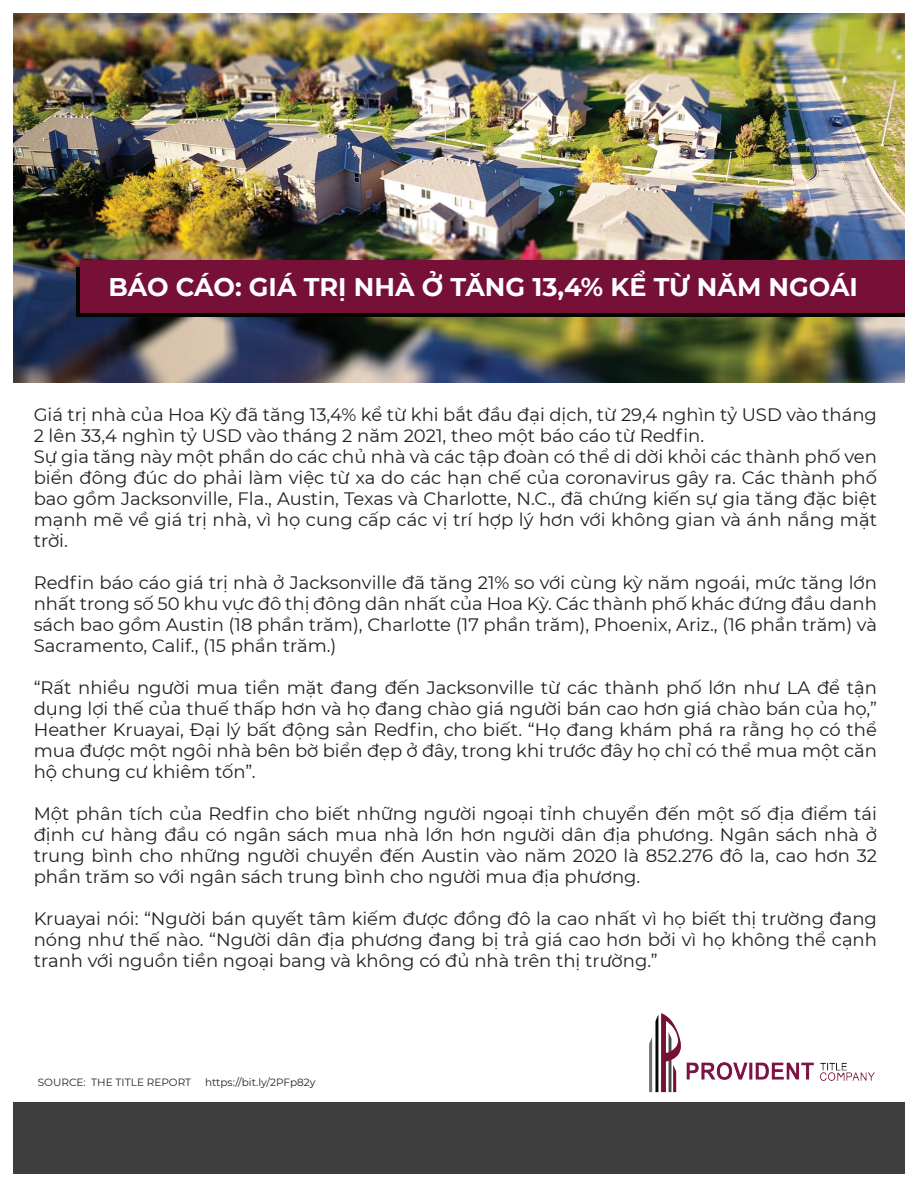
<style>
.page{position:relative;width:918px;height:1188px;background:#fff}
.page>*{position:absolute;margin:0;border:0;box-sizing:border-box;transform-origin:0 0}
.t1{font:700 25.5px "Montserrat";color:#fff}
.t2{font:18px/21px "Montserrat";color:#231f20;text-align:justify}
.t3{font:10.5px "Montserrat";color:#231f20}
</style>
<div class="page">
<img style="left:13px;top:13px;width:891px;height:369px">
<div style="left:76px;top:268px;width:828px;height:49px;background:#040503"></div>
<div style="left:80px;top:260px;width:824px;height:53px;background:#771036"></div>
<div style="left:13px;top:1102px;width:892px;height:71px;background:#3e3e3f"></div>
<img style="left:649px;top:1013px;width:226px;height:80px">
<h1 class="t1" style="left:108px;top:269px;width:751px">BÁO CÁO: GIÁ TRỊ NHÀ Ở TĂNG 13,4% KỂ TỪ NĂM NGOÁI</h1>
<p class="t2" style="left:34px;top:403px;width:845px;text-align:left">Giá trị nhà của Hoa Kỳ đã tăng 13,4% kể từ khi bắt đầu đại dịch, từ 29,4 nghìn tỷ USD vào tháng 2 lên 33,4 nghìn tỷ USD vào tháng 2 năm 2021, theo một báo cáo từ Redfin.<br>Sự gia tăng này một phần do các chủ nhà và các tập đoàn có thể di dời khỏi các thành phố ven biển đông đúc do phải làm việc từ xa do các hạn chế của coronavirus gây ra. Các thành phố bao gồm Jacksonville, Fla., Austin, Texas và Charlotte, N.C., đã chứng kiến sự gia tăng đặc biệt mạnh mẽ về giá trị nhà, vì họ cung cấp các vị trí hợp lý hơn với không gian và ánh nắng mặt trời.</p>
<p class="t2" style="left:34px;top:572px;width:845px">Redfin báo cáo giá trị nhà ở Jacksonville đã tăng 21% so với cùng kỳ năm ngoái, mức tăng lớn nhất trong số 50 khu vực đô thị đông dân nhất của Hoa Kỳ. Các thành phố khác đứng đầu danh sách bao gồm Austin (18 phần trăm), Charlotte (17 phần trăm), Phoenix, Ariz., (16 phần trăm) và Sacramento, Calif., (15 phần trăm.)</p>
<p class="t2" style="left:34px;top:677px;width:845px">“Rất nhiều người mua tiền mặt đang đến Jacksonville từ các thành phố lớn như LA để tận dụng lợi thế của thuế thấp hơn và họ đang chào giá người bán cao hơn giá chào bán của họ,” Heather Kruayai, Đại lý bất động sản Redfin, cho biết. “Họ đang khám phá ra rằng họ có thể mua được một ngôi nhà bên bờ biển đẹp ở đây, trong khi trước đây họ chỉ có thể mua một căn hộ chung cư khiêm tốn”.</p>
<p class="t2" style="left:34px;top:803px;width:845px">Một phân tích của Redfin cho biết những người ngoại tỉnh chuyển đến một số địa điểm tái định cư hàng đầu có ngân sách mua nhà lớn hơn người dân địa phương. Ngân sách nhà ở trung bình cho những người chuyển đến Austin vào năm 2020 là 852.276 đô la, cao hơn 32 phần trăm so với ngân sách trung bình cho người mua địa phương.</p>
<p class="t2" style="left:34px;top:908px;width:845px">Kruayai nói: “Người bán quyết tâm kiếm được đồng đô la cao nhất vì họ biết thị trường đang nóng như thế nào. “Người dân địa phương đang bị trả giá cao hơn bởi vì họ không thể cạnh tranh với nguồn tiền ngoại bang và không có đủ nhà trên thị trường.”</p>
<p class="t3" style="left:38px;top:1075px;width:155px">SOURCE: THE TITLE REPORT</p>
<p class="t3" style="left:205px;top:1075px;width:112px">https://bit.ly/2PFp82y</p>
</div>
